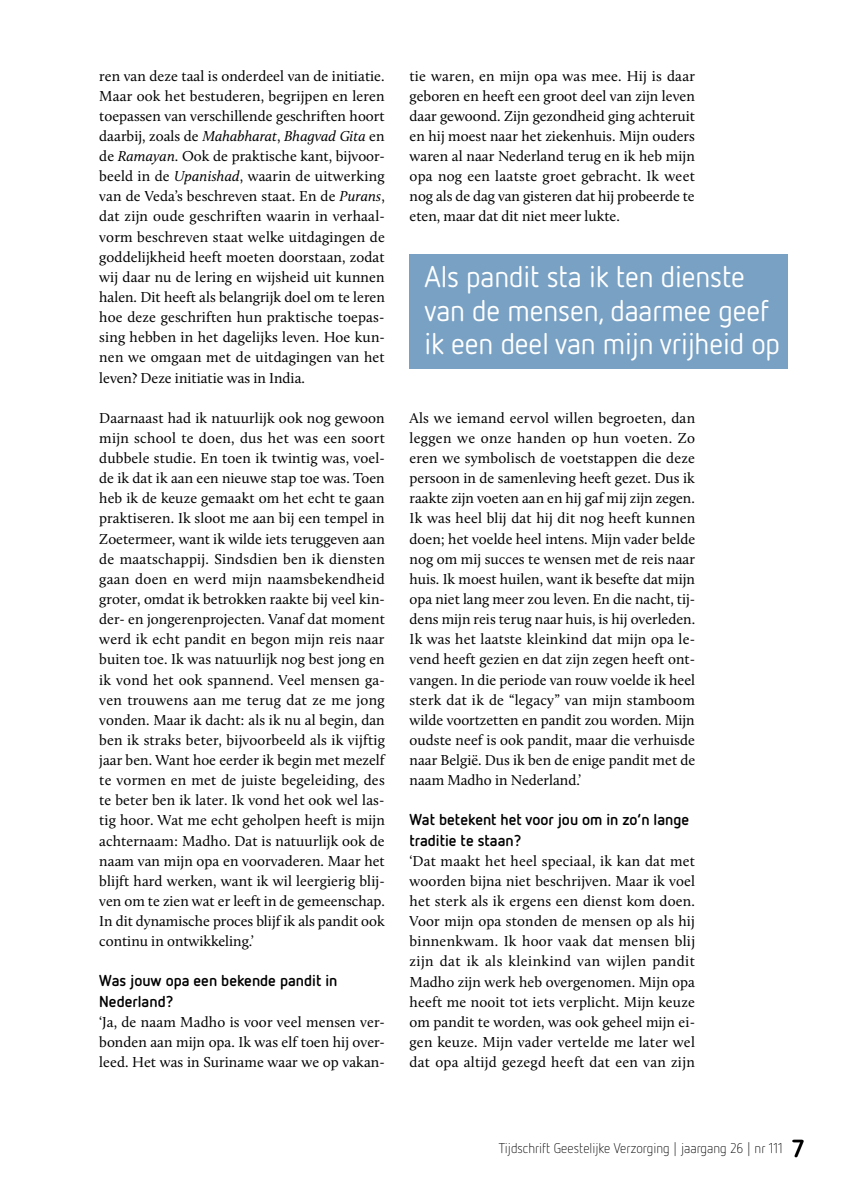
<style>
.page{position:relative;width:844px;height:1191px;background:#fff}
.page>*{position:absolute;margin:0;border:0;box-sizing:border-box;transform-origin:0 0}
.t1{font:29.75px/33.2px "Netto OT";letter-spacing:-.005em;color:#fff}
.t2{font:700 15.75px/20.1px "Netto OT";color:#000}
.t3{font:14.88px/20.1px "Calluna";color:#000;text-align:justify}
.t4{font:300 14px "Netto OT";color:#000}
.s1{font-style:italic}
.s2{font-weight:700;font-size:24.5px}
</style>
<div class="page">
<div style="left:409px;top:254px;width:378px;height:115px;background:#78a1c4"></div>
<p class="t3" style="left:99px;top:65px;width:287px">ren van deze taal is onderdeel van de initiatie.<br>Maar ook het bestuderen, begrijpen en leren toepassen van verschillende geschriften hoort daarbij, zoals de <span class="s1">Mahabharat</span>, <span class="s1">Bhagvad Gita</span> en de <span class="s1">Ramayan</span>. Ook de praktische kant, bijvoor&shy;beeld in de <span class="s1">Upanishad</span>, waarin de uitwerking van de Veda’s beschreven staat. En de <span class="s1">Purans</span>, dat zijn oude geschriften waarin in verhaal&shy;vorm beschreven staat welke uitdagingen de goddelijkheid heeft moeten doorstaan, zodat wij daar nu de lering en wijsheid uit kunnen halen. Dit heeft als belangrijk doel om te leren hoe deze geschriften hun praktische toepas&shy;sing hebben in het dagelijks leven. Hoe kun&shy;nen we omgaan met de uitdagingen van het leven? Deze initiatie was in India.</p>
<p class="t3" style="left:99px;top:407px;width:287px">Daarnaast had ik natuurlijk ook nog gewoon mijn school te doen, dus het was een soort dubbele studie. En toen ik twintig was, voel&shy;de ik dat ik aan een nieuwe stap toe was. Toen heb ik de keuze gemaakt om het echt te gaan praktiseren. Ik sloot me aan bij een tempel in Zoetermeer, want ik wilde iets teruggeven aan de maatschappij. Sindsdien ben ik diensten gaan doen en werd mijn naamsbekendheid groter, omdat ik betrokken raakte bij veel kin&shy;der- en jongerenprojecten. Vanaf dat moment werd ik echt pandit en begon mijn reis naar buiten toe. Ik was natuurlijk nog best jong en ik vond het ook spannend. Veel mensen ga&shy;ven trouwens aan me terug dat ze me jong vonden. Maar ik dacht: als ik nu al begin, dan ben ik straks beter, bijvoorbeeld als ik vijftig jaar ben. Want hoe eerder ik begin met mezelf te vormen en met de juiste begeleiding, des te beter ben ik later. Ik vond het ook wel las&shy;tig hoor. Wat me echt geholpen heeft is mijn achternaam: Madho. Dat is natuurlijk ook de naam van mijn opa en voorvaderen. Maar het blijft hard werken, want ik wil leergierig blij&shy;ven om te zien wat er leeft in de gemeenschap.<br>In dit dynamische proces blijf ik als pandit ook continu in ontwikkeling.’</p>
<p class="t2" style="left:99px;top:970px;width:239px">Was jouw opa een bekende pandit in<br>Nederland?</p>
<p class="t3" style="left:99px;top:1011px;width:287px">‘Ja, de naam Madho is voor veel mensen ver&shy;bonden aan mijn opa. Ik was elf toen hij over&shy;leed. Het was in Suriname waar we op vakan-</p>
<p class="t3" style="left:409px;top:65px;width:287px">tie waren, en mijn opa was mee. Hij is daar geboren en heeft een groot deel van zijn leven daar gewoond. Zijn gezondheid ging achteruit en hij moest naar het ziekenhuis. Mijn ouders waren al naar Nederland terug en ik heb mijn opa nog een laatste groet gebracht. Ik weet nog als de dag van gisteren dat hij probeerde te eten, maar dat dit niet meer lukte.</p>
<h1 class="t1" style="left:424px;top:260px;width:357px">Als pandit sta ik ten dienste van de mensen, daarmee geef ik een deel van mijn vrijheid op</h1>
<p class="t3" style="left:409px;top:407px;width:287px">Als we iemand eervol willen begroeten, dan leggen we onze handen op hun voeten. Zo eren we symbolisch de voetstappen die deze persoon in de samenleving heeft gezet. Dus ik raakte zijn voeten aan en hij gaf mij zijn zegen.<br>Ik was heel blij dat hij dit nog heeft kunnen doen; het voelde heel intens. Mijn vader belde nog om mij succes te wensen met de reis naar huis. Ik moest huilen, want ik besefte dat mijn opa niet lang meer zou leven. En die nacht, tij&shy;dens mijn reis terug naar huis, is hij overleden.<br>Ik was het laatste kleinkind dat mijn opa le&shy;vend heeft gezien en dat zijn zegen heeft ont&shy;vangen. In die periode van rouw voelde ik heel sterk dat ik de “legacy” van mijn stamboom wilde voortzetten en pandit zou worden. Mijn oudste neef is ook pandit, maar die verhuisde naar België. Dus ik ben de enige pandit met de naam Madho in Nederland.’</p>
<p class="t2" style="left:409px;top:809px;width:281px">Wat betekent het voor jou om in zo’n lange traditie te staan?</p>
<p class="t3" style="left:409px;top:850px;width:287px">‘Dat maakt het heel speciaal, ik kan dat met woorden bijna niet beschrijven. Maar ik voel het sterk als ik ergens een dienst kom doen.<br>Voor mijn opa stonden de mensen op als hij binnenkwam. Ik hoor vaak dat mensen blij zijn dat ik als kleinkind van wijlen pandit Madho zijn werk heb overgenomen. Mijn opa heeft me nooit tot iets verplicht. Mijn keuze om pandit te worden, was ook geheel mijn ei&shy;gen keuze. Mijn vader vertelde me later wel dat opa altijd gezegd heeft dat een van zijn</p>
<p class="t4" style="left:498px;top:1139px;width:306px">Tijdschrift Geestelijke Verzorging | jaargang 26 | nr 111 <span class="s2">7</span></p>
</div>
